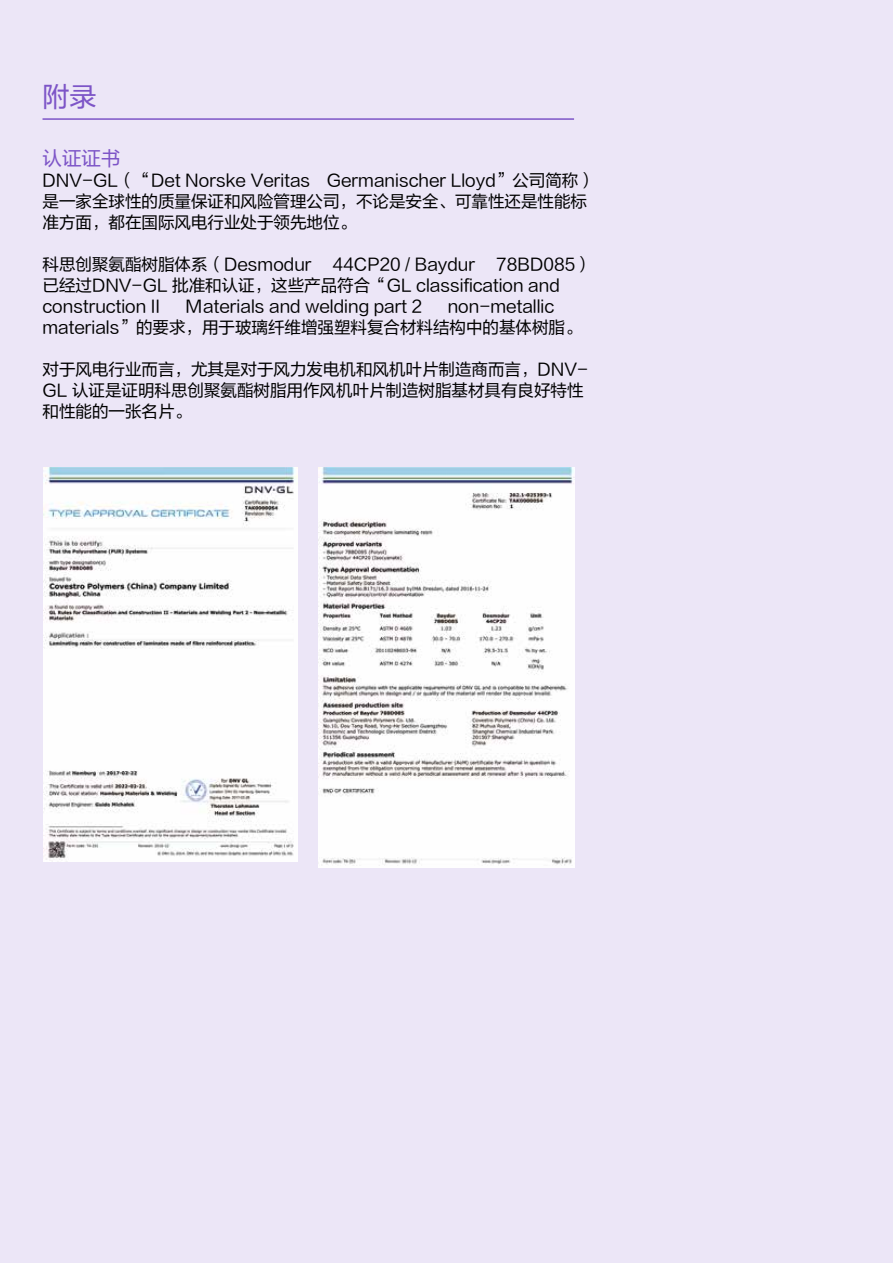
<style>
.page{position:relative;width:893px;height:1263px;background:#ece6f7}
.page>*{position:absolute;margin:0;border:0;box-sizing:border-box;transform-origin:0 0}
.t1{font:27px "FZLTHJW GB1 0";color:#7d55c7}
.t2{font:19.5px "FZLTHJW GB1 0";color:#7d55c7}
.t3{font:16.5px/21px "FZLTHJW GB1 0";color:#000}
</style>
<div class="page">
<hr style="left:43px;top:118px;width:531px;height:2px;background:#7d55c7">
<img style="left:43px;top:468px;width:255px;height:393px">
<img style="left:319px;top:468px;width:255px;height:399px">
<h1 class="t1" style="left:43px;top:82px;width:55px">附录</h1>
<p class="t2" style="left:43px;top:147px;width:79px">认证证书</p>
<p class="t3" style="left:43px;top:170px;width:554px">DNV-GL（“Det Norske Veritas–Germanischer Lloyd”公司简称）是一家全球性的质量保证和风险管理公司，不论是安全、可靠性还是性能标准方面，都在国际风电行业处于领先地位。</p>
<p class="t3" style="left:43px;top:254px;width:271px">科思创聚氨酯树脂体系（Desmodur</p>
<p class="t3" style="left:333px;top:254px;width:144px">44CP20 / Baydur</p>
<p class="t3" style="left:43px;top:254px;width:551px;text-indent:454px">78BD085）已经过DNV-GL 批准和认证，这些产品符合“GL classification and construction II – Materials and welding part 2 – non-metallic materials”的要求，用于玻璃纤维增强塑料复合材料结构中的基体树脂。</p>
<p class="t3" style="left:43px;top:359px;width:547px">对于风电行业而言，尤其是对于风力发电机和风机叶片制造商而言，DNV-<br>GL 认证是证明科思创聚氨酯树脂用作风机叶片制造树脂基材具有良好特性和性能的一张名片。</p>
</div>
